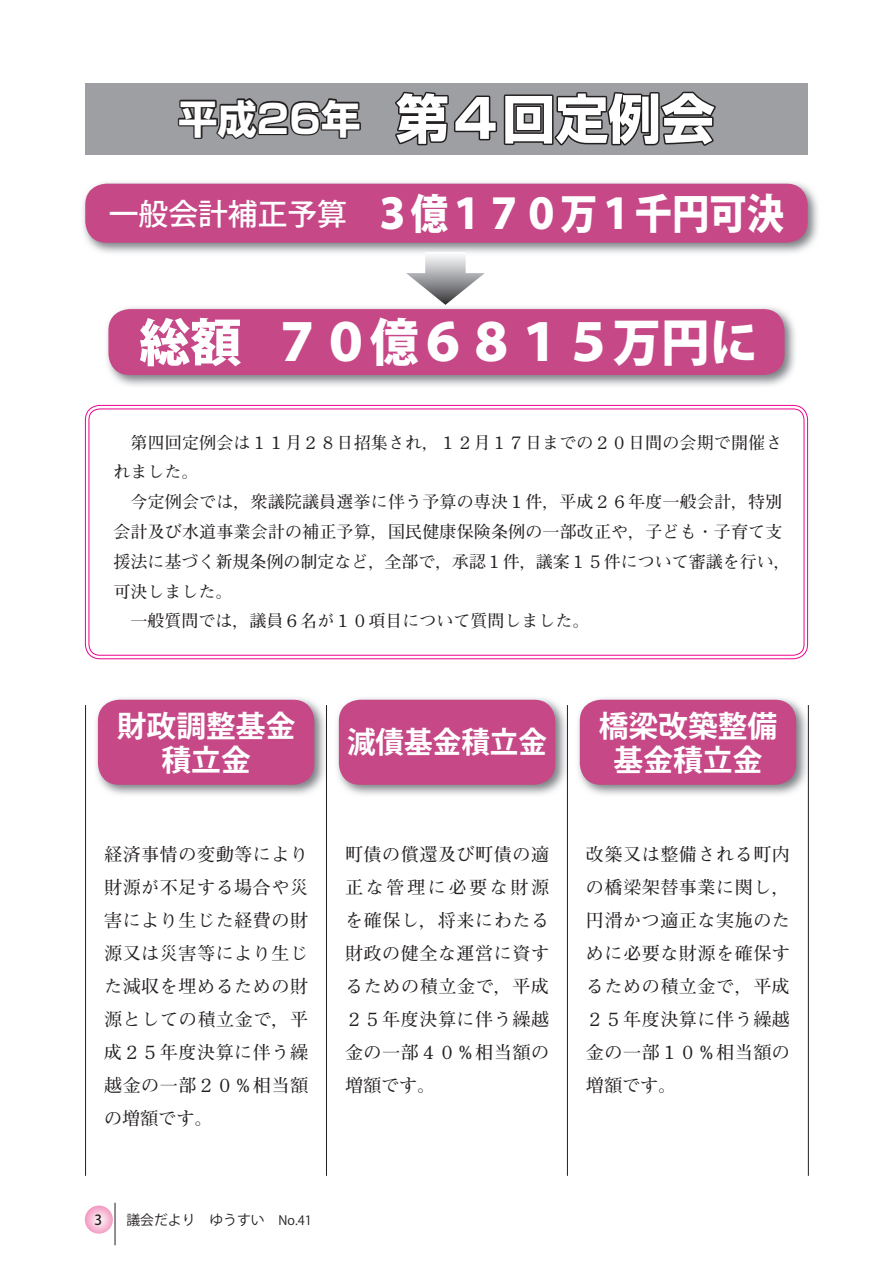
<style>
.page{position:relative;width:893px;height:1263px;background:#fff}
.page>*{position:absolute;margin:0;border:0;box-sizing:border-box;transform-origin:0 0}
.t1{font:700 53.1px "Shin Go Pr 5";color:#fff}
.t2{font:800 51px "Koz Go Pro";color:#fff;scale:.95 1}
.t3{font:800 51px "Koz Go Pro";color:#fff}
.t4{font:800 41.4px "Koz Go Pro";color:#fff;scale:.9 1}
.t5{font:700 39.3px "Shin Go Pr 5";color:#fff}
.t6{font:700 29.7px "Koz Go Pro";color:#fff}
.t7{font:500 29.7px "Koz Go Pro";color:#fff}
.t8{font:700 29.7px "Koz Go Pro";color:#fff;scale:.96 1}
.t9{font:700 18px/33px "Futo Min A101 Pr 5";letter-spacing:.03em;color:#231f20;text-align:justify}
.t10{font:700 16.95px/29.7px "Futo Min A101 Pr 5";letter-spacing:.01em;color:#231f20}
.t11{font:13.8px "Koz Go Pro";color:#231f20}
.t12{font:500 13.8px "Koz Go Pro";color:#231f20}
.s1{font-size:12.75px}
</style>
<div class="page">
<svg style="left:85px;top:1205px;width:28px;height:28px"></svg>
<hr style="left:115px;top:1203px;width:1px;height:42px;background:#231f20">
<div style="left:85px;top:405px;width:723px;height:254px;border:1px solid #ed028c;border-radius:15px"></div>
<div style="left:89px;top:409px;width:715px;height:247px;border:1px solid #ed028c;border-radius:11px"></div>
<div style="left:85px;top:83px;width:723px;height:71px;background:#9d9fa2"></div>
<svg style="left:177px;top:98px;width:184px;height:41px"></svg>
<svg style="left:395px;top:91px;width:321px;height:55px"></svg>
<img style="left:107px;top:307px;width:688px;height:79px">
<div style="left:108px;top:309px;width:676px;height:66px;background:#c64887;border-radius:21px"></div>
<img style="left:83px;top:182px;width:735px;height:71px">
<div style="left:85px;top:184px;width:723px;height:59px;background:#c64887;border-radius:21px"></div>
<img style="left:578px;top:698px;width:230px;height:99px">
<div style="left:580px;top:700px;width:216px;height:85px;background:#c64887;border-radius:21px"></div>
<img style="left:337px;top:698px;width:230px;height:99px">
<div style="left:339px;top:700px;width:216px;height:85px;background:#c64887;border-radius:21px"></div>
<img style="left:96px;top:698px;width:229px;height:97px">
<div style="left:98px;top:700px;width:216px;height:85px;background:#c64887;border-radius:21px"></div>
<svg style="left:406px;top:252px;width:79px;height:53px"></svg>
<hr style="left:808px;top:705px;width:1px;height:471px;background:#231f20">
<hr style="left:567px;top:705px;width:1px;height:471px;background:#231f20">
<hr style="left:326px;top:705px;width:1px;height:471px;background:#231f20">
<hr style="left:85px;top:705px;width:1px;height:471px;background:#231f20">
<h3 class="t5" style="left:178px;top:88px;width:184px">平成26年</h3>
<h3 class="t7" style="left:109px;top:195px;width:240px">一般会計補正予算</h3>
<h1 class="t1" style="left:396px;top:77px;width:320px">第４回定例会</h1>
<h3 class="t4" style="left:374px;top:187px;width:458px">３億１７０万１千円可決</h3>
<h2 class="t3" style="left:139px;top:309px;width:104px">総額</h2>
<h2 class="t2" style="left:273px;top:309px;width:512px">７０億６８１５万円に</h2>
<p class="t10" style="left:113px;top:426px;width:679px">　第四回定例会は１１月２８日招集され，１２月１７日までの２０日間の会期で開催されました。<br>　今定例会では，衆議院議員選挙に伴う予算の専決１件，平成２６年度一般会計，特別会計及び水道事業会計の補正予算，国民健康保険条例の一部改正や，子ども・子育て支援法に基づく新規条例の制定など，全部で，承認１件，議案１５件について審議を行い，可決しました。<br>　一般質問では，議員６名が１０項目について質問しました。</p>
<h3 class="t6" style="left:117px;top:706px;width:180px">財政調整基金</h3>
<h3 class="t6" style="left:162px;top:740px;width:91px">積立金</h3>
<p class="t9" style="left:104px;top:836px;width:206px">経済事情の変動等により財源が不足する場合や災害により生じた経費の財源又は災害等により生じた減収を埋めるための財源としての積立金で，平成２５年度決算に伴う繰越金の一部２０％相当額の増額です。</p>
<p class="t12" style="left:94px;top:1210px;width:9px">3</p>
<p class="t11" style="left:126px;top:1211px;width:187px">議会だより　ゆうすい　<span class="s1">No.41</span></p>
<h3 class="t8" style="left:347px;top:722px;width:210px">減債基金積立金</h3>
<p class="t9" style="left:345px;top:836px;width:206px">町債の償還及び町債の適正な管理に必要な財源を確保し，将来にわたる財政の健全な運営に資するための積立金で，平成２５年度決算に伴う繰越金の一部４０％相当額の増額です。</p>
<h3 class="t6" style="left:599px;top:706px;width:180px">橋梁改築整備</h3>
<h3 class="t6" style="left:614px;top:740px;width:150px">基金積立金</h3>
<p class="t9" style="left:586px;top:836px;width:206px">改築又は整備される町内の橋梁架替事業に関し，円滑かつ適正な実施のために必要な財源を確保するための積立金で，平成２５年度決算に伴う繰越金の一部１０％相当額の増額です。</p>
</div>
